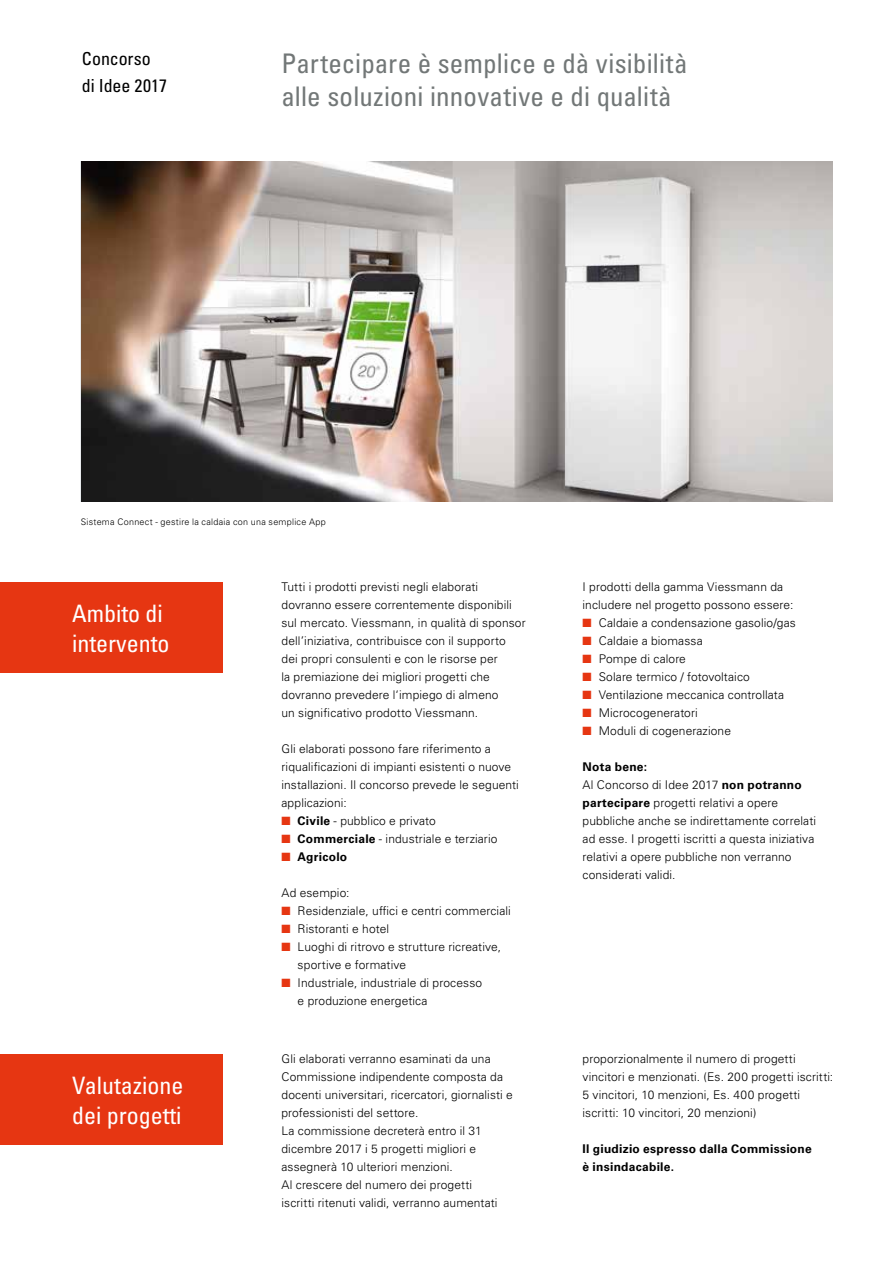
<style>
.page{position:relative;width:893px;height:1263px;background:#fff}
.page>*{position:absolute;margin:0;border:0;box-sizing:border-box;transform-origin:0 0}
.t1{font:condensed 27px/33px "Univers LTCYR 57";letter-spacing:.005em;color:#727777}
.t2{font:condensed 24px/30px "Univers LTCYR 57";color:#fff}
.t3{font:condensed 18px/27px "Univers LTCYR 57";letter-spacing:-.005em;color:#000}
.t4{font:300 12px/18px "Univers LTCYR 45";letter-spacing:.01em;color:#000}
.t5{font:700 12px/18px "Univers LTCYR 65";letter-spacing:.02em;color:#000}
.t6{font:300 9px "Univers LTCYR 45";letter-spacing:.03em;color:#000}
.s1{color:#e63612}
.s2{font-family:"Univers LTCYR 65";font-weight:700}
</style>
<div class="page">
<div style="left:0;top:583px;width:223px;height:90px;background:#e63612"></div>
<img style="left:82px;top:162px;width:750px;height:340px">
<div style="left:0;top:1054px;width:223px;height:90px;background:#e63612"></div>
<h3 class="t3" style="left:82px;top:45px;width:87px">Concorso di Idee 2017</h3>
<h1 class="t1" style="left:281px;top:46px;width:408px">Partecipare è semplice e dà visibilità alle soluzioni innovative e di qualità</h1>
<p class="t6" style="left:81px;top:516px;width:247px">Sistema Connect - gestire la caldaia con una semplice App</p>
<h2 class="t2" style="left:72px;top:598px;width:99px">Ambito di intervento</h2>
<h2 class="t2" style="left:72px;top:1070px;width:113px">Valutazione dei progetti</h2>
<p class="t4" style="left:281px;top:578px;width:246px">Tutti i prodotti previsti negli elaborati dovranno essere correntemente disponibili sul mercato. Viessmann, in qualità di sponsor dell’iniziativa, contribuisce con il supporto<br>dei propri consulenti e con le risorse per<br>la premiazione dei migliori progetti che dovranno prevedere l‘impiego di almeno<br>un significativo prodotto Viessmann.</p>
<p class="t4" style="left:281px;top:740px;width:239px">Gli elaborati possono fare riferimento a riqualificazioni di impianti esistenti o nuove installazioni. Il concorso prevede le seguenti applicazioni:</p>
<p class="t4" style="left:281px;top:812px;width:156px"><span class="s1">■</span> <span class="s2">Civile</span> - pubblico e privato</p>
<p class="t4" style="left:281px;top:830px;width:218px"><span class="s1">■</span> <span class="s2">Commerciale</span> - industriale e terziario</p>
<p class="t5" style="left:281px;top:847px;width:67px"><span class="s1">■</span> Agricolo</p>
<p class="t4" style="left:281px;top:884px;width:70px">Ad esempio:</p>
<p class="t4" style="left:281px;top:902px;width:231px"><span class="s1">■</span> Residenziale, uffici e centri commerciali</p>
<p class="t4" style="left:281px;top:920px;width:109px"><span class="s1">■</span> Ristoranti e hotel</p>
<p class="t4" style="left:298px;top:938px;width:205px;text-indent:-16px"><span class="s1">■</span> Luoghi di ritrovo e strutture ricreative, sportive e formative</p>
<p class="t4" style="left:298px;top:974px;width:186px;text-indent:-16px"><span class="s1">■</span> Industriale, industriale di processo e produzione energetica</p>
<p class="t4" style="left:281px;top:1050px;width:233px">Gli elaborati verranno esaminati da una Commissione indipendente composta da docenti universitari, ricercatori, giornalisti e professionisti del settore.<br>La commissione decreterà entro il 31 dicembre 2017 i 5 progetti migliori e assegnerà 10 ulteriori menzioni.<br>Al crescere del numero dei progetti<br>iscritti ritenuti validi, verranno aumentati</p>
<p class="t4" style="left:583px;top:578px;width:212px">I prodotti della gamma Viessmann da includere nel progetto possono essere:</p>
<p class="t4" style="left:583px;top:614px;width:215px"><span class="s1">■</span> Caldaie a condensazione gasolio/gas</p>
<p class="t4" style="left:583px;top:632px;width:122px"><span class="s1">■</span> Caldaie a biomassa</p>
<p class="t4" style="left:583px;top:650px;width:105px"><span class="s1">■</span> Pompe di calore</p>
<p class="t4" style="left:583px;top:668px;width:169px"><span class="s1">■</span> Solare termico / fotovoltaico</p>
<p class="t4" style="left:583px;top:686px;width:203px"><span class="s1">■</span> Ventilazione meccanica controllata</p>
<p class="t4" style="left:583px;top:704px;width:117px"><span class="s1">■</span> Microcogeneratori</p>
<p class="t4" style="left:583px;top:722px;width:150px"><span class="s1">■</span> Moduli di cogenerazione</p>
<p class="t5" style="left:583px;top:757px;width:66px">Nota bene:</p>
<p class="t4" style="left:583px;top:776px;width:235px">Al Concorso di Idee 2017 <span class="s2">non potranno partecipare</span> progetti relativi a opere pubbliche anche se indirettamente correlati ad esse. I progetti iscritti a questa iniziativa relativi a opere pubbliche non verranno considerati validi.</p>
<p class="t4" style="left:583px;top:1050px;width:252px">proporzionalmente il numero di progetti vincitori e menzionati. (Es. 200 progetti iscritti:<br>5 vincitori, 10 menzioni, Es. 400 progetti iscritti: 10 vincitori, 20 menzioni)</p>
<p class="t5" style="left:583px;top:1139px;width:231px">Il giudizio espresso dalla Commissione è insindacabile.</p>
</div>
